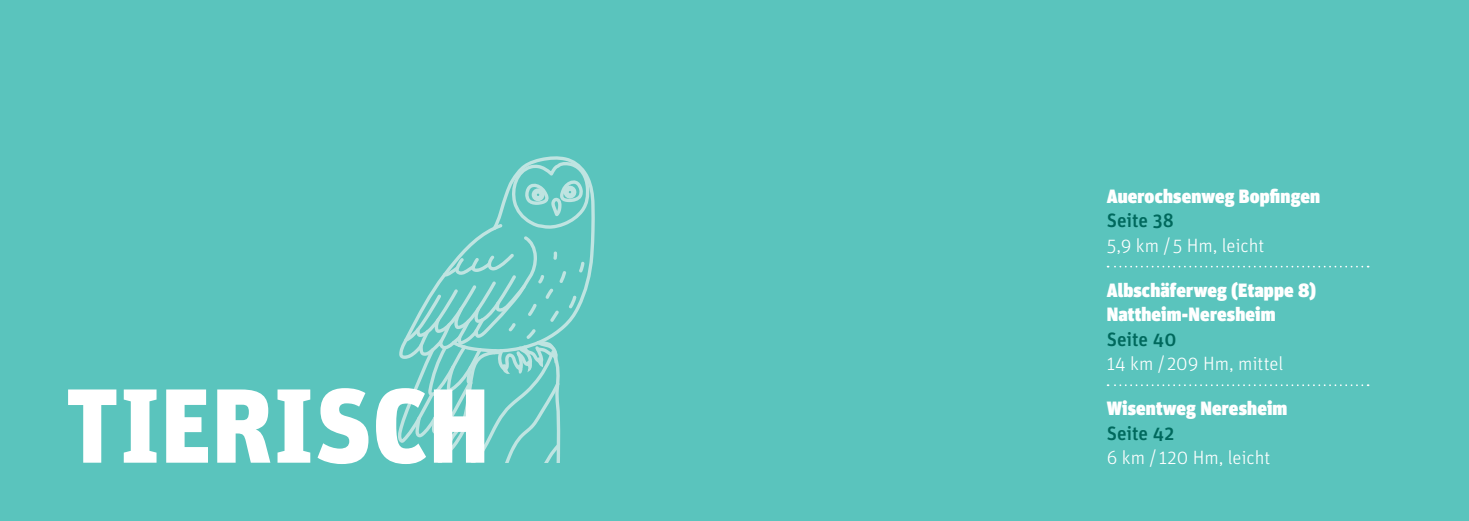
<style>
.page{position:relative;width:1469px;height:521px;background:#fff}
.page>*{position:absolute;margin:0;border:0;box-sizing:border-box;transform-origin:0 0}
.t1{font:900 105px "Unit Pro";color:#fff}
.t2{font:900 19.25px/24.5px "Unit Pro";letter-spacing:.005em;color:#fff}
.t3{font:300 19.25px "Unit Pro";letter-spacing:-.005em;color:#fff}
.t4{font:500 19.25px "Unit Pro";letter-spacing:-.005em;color:#00695d}
</style>
<div class="page">
<div style="left:0;top:0;width:1468px;height:521px;background:#5ac4bd"></div>
<svg style="left:534px;top:156px;width:61px;height:126px"></svg>
<svg style="left:398px;top:160px;width:191px;height:303px"></svg>
<svg style="left:1107px;top:266px;width:261px;height:1px"></svg>
<svg style="left:1107px;top:384px;width:261px;height:2px"></svg>
<h1 class="t1" style="left:65px;top:347px;width:427px">TIERISCH</h1>
<p class="t2" style="left:1106px;top:182px;width:215px">Auerochsenweg Bopfingen</p>
<p class="t4" style="left:1106px;top:207px;width:69px">Seite 38</p>
<p class="t3" style="left:1106px;top:232px;width:159px">5,9 km / 5 Hm, leicht</p>
<p class="t2" style="left:1106px;top:277px;width:211px">Albschäferweg (Etappe 8)<br>Nattheim-Neresheim</p>
<p class="t4" style="left:1106px;top:325px;width:71px">Seite 40</p>
<p class="t3" style="left:1106px;top:351px;width:178px">14 km / 209 Hm, mittel</p>
<p class="t2" style="left:1106px;top:395px;width:182px">Wisentweg Neresheim</p>
<p class="t4" style="left:1106px;top:419px;width:69px">Seite 42</p>
<p class="t3" style="left:1106px;top:445px;width:165px">6 km / 120 Hm, leicht</p>
</div>
